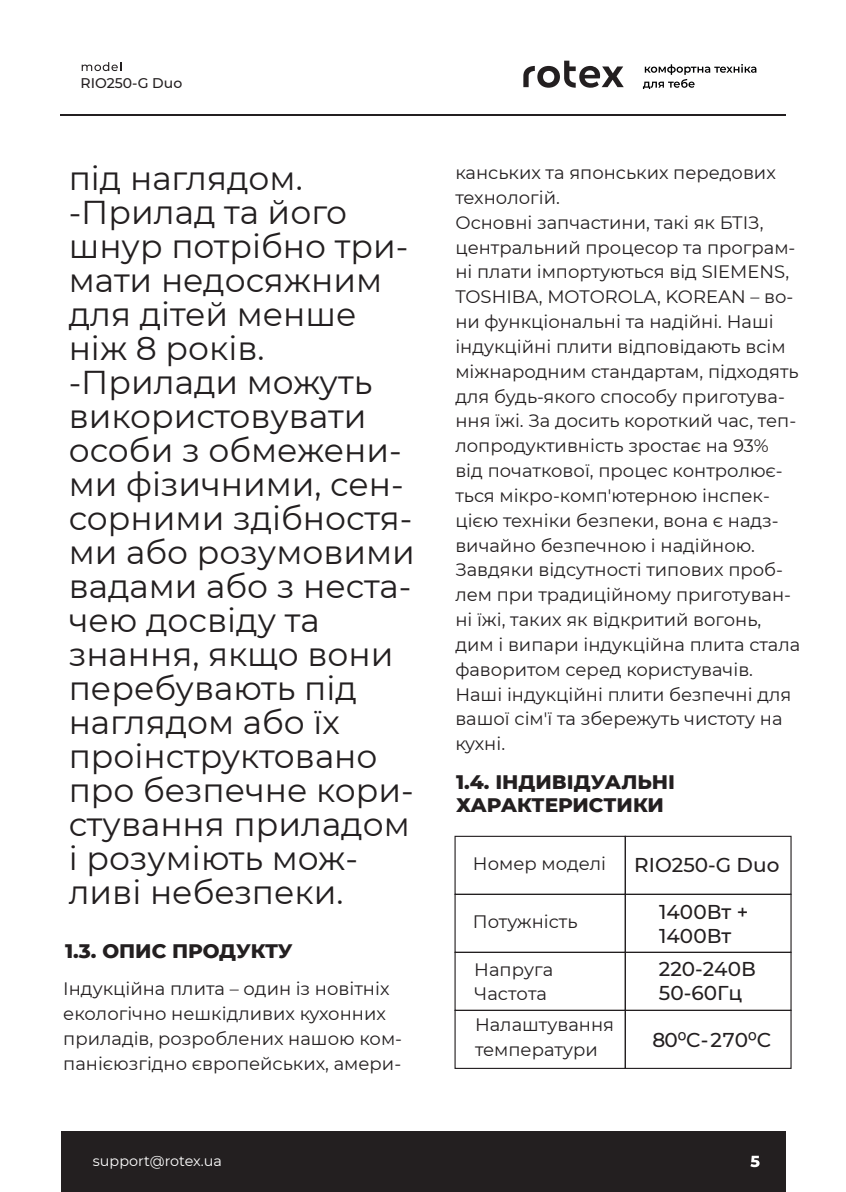
<style>
.page{position:relative;width:846px;height:1192px;background:#fff}
.page>*{position:absolute;margin:0;border:0;box-sizing:border-box;transform-origin:0 0}
.t1{font:33px/34px "Montserrat";color:#231f20}
.t2{font:500 20px/24px "Montserrat";color:#231f20}
.t3{font:800 20px/23.2px "Montserrat";color:#231f20}
.t4{font:18px/24.8px "Montserrat";color:#231f20}
.t5{font:14.4px "Montserrat";color:#fff}
.t6{font:500 14px "Montserrat";color:#231f20}
</style>
<div class="page">
<div style="left:61px;top:1131px;width:724px;height:60px;background:#231f20"></div>
<hr style="left:60px;top:114px;width:726px;height:1px;background:#231f20">
<svg style="left:750px;top:1155px;width:9px;height:12px"></svg>
<svg style="left:523px;top:61px;width:101px;height:27px"></svg>
<svg style="left:643px;top:64px;width:113px;height:25px"></svg>
<svg style="left:82px;top:62px;width:39px;height:9px"></svg>
<div style="left:454px;top:836px;width:172px;height:59px;border:1px solid #231f20"></div>
<div style="left:625px;top:836px;width:166px;height:59px;border:1px solid #231f20"></div>
<div style="left:454px;top:894px;width:172px;height:59px;border:1px solid #231f20"></div>
<div style="left:625px;top:894px;width:166px;height:59px;border:1px solid #231f20"></div>
<div style="left:454px;top:952px;width:172px;height:59px;border:1px solid #231f20"></div>
<div style="left:625px;top:952px;width:166px;height:59px;border:1px solid #231f20"></div>
<div style="left:454px;top:1010px;width:172px;height:59px;border:1px solid #231f20"></div>
<div style="left:625px;top:1010px;width:166px;height:59px;border:1px solid #231f20"></div>
<p class="t6" style="left:81px;top:73px;width:103px">RIO250-G Duo</p>
<p class="t1" style="left:69px;top:160px;width:348px">під наглядом. -Прилад та його шнур потрібно три&shy;мати недосяжним для дітей менше ніж 8 років. -Прилади можуть використовувати особи з обмежени&shy;ми фізичними, сен&shy;сорними здібностя&shy;ми або розумовими вадами або з неста&shy;чею досвіду та знання, якщо вони перебувають під наглядом або їх проінструктовано про безпечне кори&shy;стування приладом і розуміють мож&shy;ливі небезпеки.</p>
<p class="t3" style="left:65px;top:938px;width:229px">1.3. ОПИС ПРОДУКТУ</p>
<p class="t4" style="left:63px;top:976px;width:340px">Індукційна плита – один із новітніх екологічно нешкідливих кухонних приладів, розроблених нашою ком&shy;панієюзгідно європейських, амери-</p>
<p class="t5" style="left:93px;top:1151px;width:130px">support@rotex.ua</p>
<p class="t4" style="left:455px;top:160px;width:346px">канських та японських передових технологій.<br>Основні запчастини, такі як БТІЗ, центральний процесор та програм&shy;ні плати імпортуються від SIEMENS,<br>TOSHIBA, MOTOROLA, KOREAN – во&shy;ни функціональні та надійні. Наші індукційні плити відповідають всім міжнародним стандартам, підходять для будь-якого способу приготува&shy;ння їжі. За досить короткий час, теп&shy;лопродуктивність зростає на 93% від початкової, процес контролює&shy;ться мікро-комп'ютерною інспек&shy;цією техніки безпеки, вона є надз&shy;вичайно безпечною і надійною.<br>Завдяки відсутності типових проб&shy;лем при традиційному приготуван&shy;ні їжі, таких як відкритий вогонь, дим і випари індукційна плита стала фаворитом серед користувачів.<br>Наші індукційні плити безпечні для вашої сім'ї та збережуть чистоту на кухні.</p>
<p class="t3" style="left:456px;top:769px;width:220px">1.4. ІНДИВІДУАЛЬНІ<br>ХАРАКТЕРИСТИКИ</p>
<p class="t4" style="left:473px;top:851px;width:135px">Номер моделі</p>
<p class="t2" style="left:634px;top:852px;width:147px">RIO250-G Duo</p>
<p class="t2" style="left:659px;top:899px;width:91px">1400Вт +<br>1400Вт</p>
<p class="t4" style="left:473px;top:909px;width:106px">Потужність</p>
<p class="t4" style="left:474px;top:957px;width:80px;line-height:24px">Напруга<br>Частота</p>
<p class="t2" style="left:659px;top:956px;width:99px">220-240В<br>50-60Гц</p>
<p class="t4" style="left:475px;top:1012px;width:141px">Налаштування температури</p>
<p class="t2" style="left:652px;top:1027px;width:120px">80⁰C-270⁰C</p>
</div>
